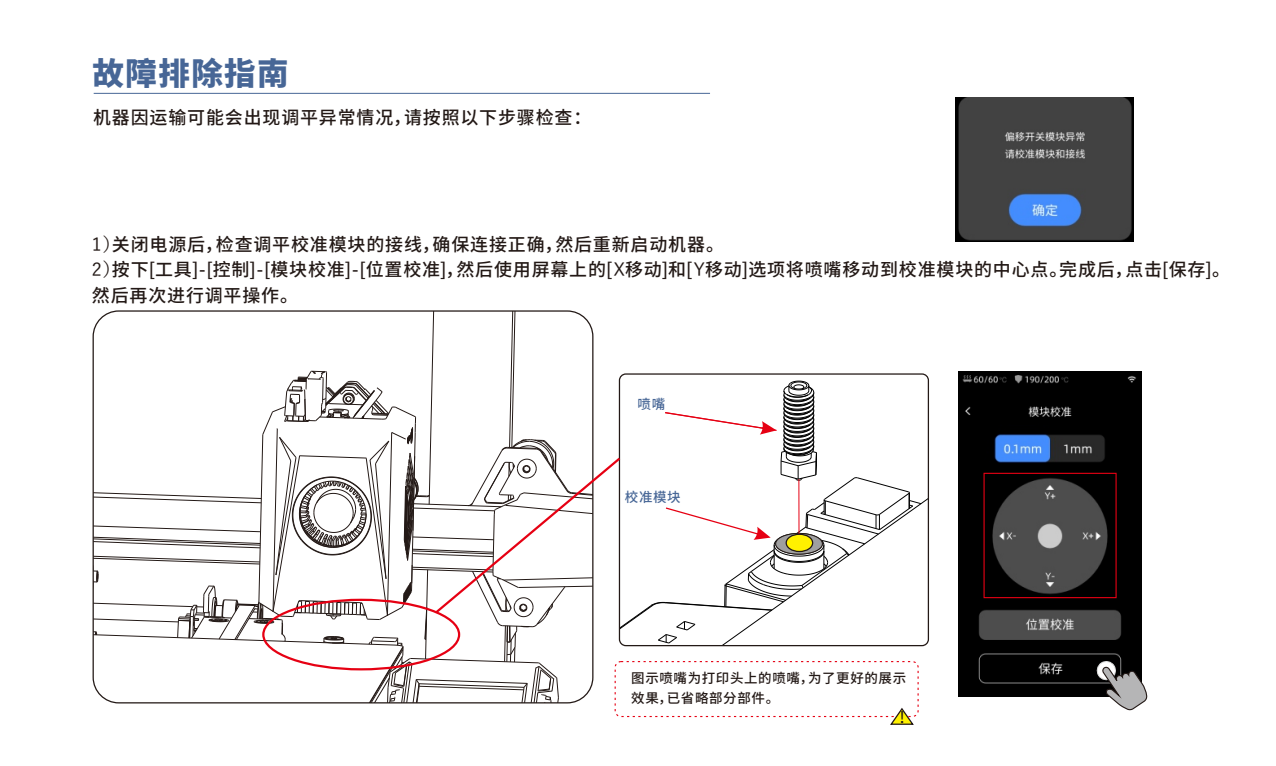
<style>
.page{position:relative;width:1276px;height:766px;background:#fff}
.page>*{position:absolute;margin:0;border:0;box-sizing:border-box;transform-origin:0 0}
.t1{font:900 31.5px "Noto Sans Hans";letter-spacing:.045em;color:#476696}
.t2{font:500 18px/25.4px "Noto Sans Hans";letter-spacing:.045em;color:#231916}
.t3{font:17.32px "Alibaba Sans";color:#231916}
.t4{font:500 13.5px/19.1px "Noto Sans Hans";letter-spacing:.045em;color:#231916}
.t5{font:500 13.5px "Noto Sans Hans";letter-spacing:.045em;color:#476696}
.s1{font-family:"Yu Gothic"}
</style>
<div class="page">
<img style="left:958px;top:372px;width:183px;height:324px">
<hr style="left:94px;top:93px;width:616px;height:1px;background:#476696">
<div style="left:983px;top:472px;width:133px;height:126px;border:1px solid #e60013"></div>
<svg style="left:1095px;top:659px;width:52px;height:52px"></svg>
<svg style="left:93px;top:311px;width:828px;height:414px"></svg>
<img style="left:955px;top:97px;width:178px;height:144px">
<h1 class="t1" style="left:92px;top:57px;width:198px">故障排除指南</h1>
<p class="t2" style="left:93px;top:105px;width:500px">机器因运输可能会出现调平异常情况，请按照以下步骤检查：</p>
<p class="t2" style="left:92px;top:231px;width:1139px"><span class="s1">1）</span>关闭电源后，检查调平校准模块的接线，确保连接正确，然后重新启动机器。<br><span class="s1">2）</span>按下[⼯具]-[控制]-[模块校准]-[位置校准]，然后使⽤屏幕上的[<span class="s1">X</span>移动]和[<span class="s1">Y</span>移动]选项将喷嘴移动到校准模块的中⼼点。完成后，点击[保存]。然后再次进⾏调平操作。</p>
<p class="t5" style="left:637px;top:397px;width:29px">喷嘴</p>
<p class="t5" style="left:625px;top:490px;width:57px">校准模块</p>
<p class="t4" style="left:631px;top:668px;width:276px">图⽰喷嘴为打印头上的喷嘴，为了更好的展⽰效果，已省略部分部件。</p>
<p class="t3" style="left:899px;top:709px;width:8px">!</p>
</div>
